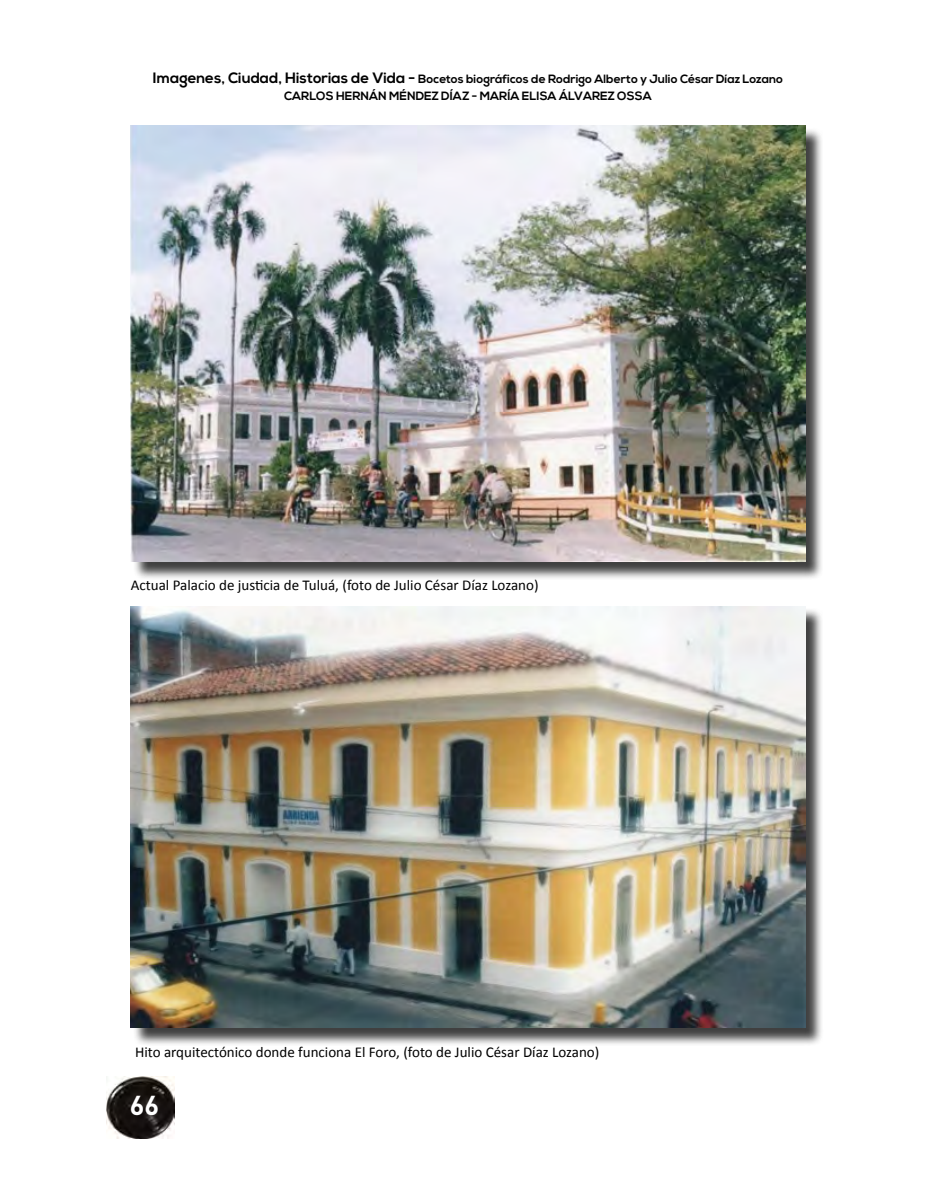
<style>
.page{position:relative;width:936px;height:1191px;background:#fff}
.page>*{position:absolute;margin:0;border:0;box-sizing:border-box;transform-origin:0 0}
.t1{font:700 27px "DIN Pro";color:#fff}
.t2{font:15px "Calibri";color:#000}
.t3{font:700 12px/17.2px "Nexa";color:#000;text-align:center}
.s1{font-size:15px}
</style>
<div class="page">
<img style="left:106px;top:1076px;width:68px;height:62px">
<div style="left:133px;top:127px;width:691px;height:452px;background:#000;opacity:.75"></div>
<img style="left:131px;top:125px;width:674px;height:436px">
<div style="left:133px;top:608px;width:691px;height:437px;background:#000;opacity:.75"></div>
<img style="left:131px;top:606px;width:674px;height:421px">
<p class="t3" style="left:153px;top:70px;width:631px"><span class="s1">Imagenes, Ciudad, Historias de Vida -</span> Bocetos biográficos de Rodrigo Alberto y Julio César Díaz Lozano<br>CARLOS HERNÁN MÉNDEZ DÍAZ - MARÍA ELISA ÁLVAREZ OSSA</p>
<p class="t2" style="left:131px;top:575px;width:409px">Actual Palacio de justicia de Tuluá, (foto de Julio César Díaz Lozano)</p>
<p class="t2" style="left:135px;top:1042px;width:466px">Hito arquitectónico donde funciona El Foro, (foto de Julio César Díaz Lozano)</p>
<h1 class="t1" style="left:130px;top:1087px;width:31px">66</h1>
</div>
